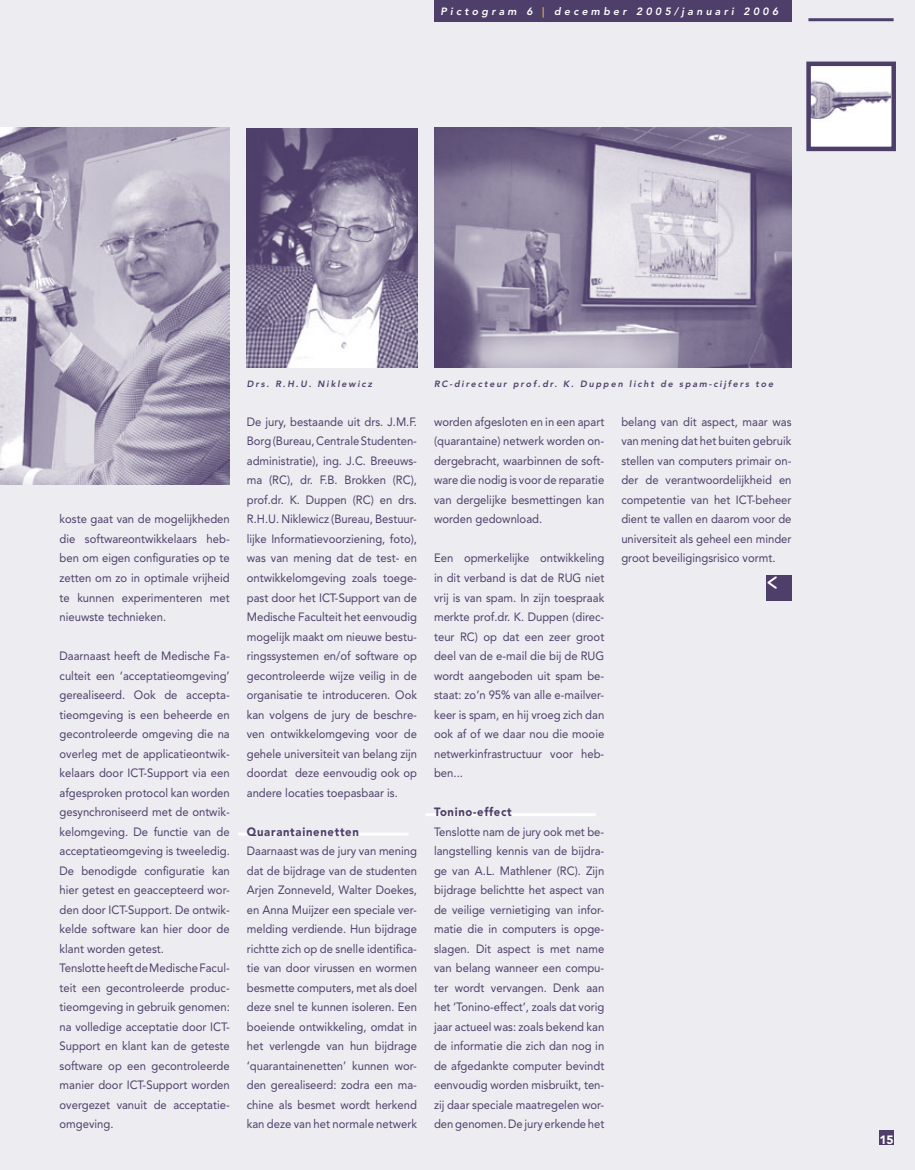
<style>
.page{position:relative;width:915px;height:1170px;background:#fff}
.page>*{position:absolute;margin:0;border:0;box-sizing:border-box;transform-origin:0 0}
.t1{font:18px "OCRA Alternate";color:#fff;scale:.94 1}
.t2{font:12px/19.5px "Avenir";color:#4e3f6a;text-align:justify;scale:.94 1}
.t3{font:900 12px "Avenir";letter-spacing:.06em;color:#4e3f6a;scale:.94 1}
.t4{font:900 12px "Avenir";color:#fff}
.t5{font:italic 800 10.5px "Avenir";letter-spacing:.31em;color:#fff}
.t6{font:italic 800 9px "Avenir";letter-spacing:.2em;color:#4e3f6a}
.s1{font-style:normal;color:#dca653}
</style>
<div class="page">
<div style="left:0;top:0;width:914px;height:1169px;background:#edecf0"></div>
<div style="left:808px;top:64px;width:85px;height:85px;background:#fff"></div>
<img style="left:811px;top:80px;width:79px;height:39px">
<div style="left:806px;top:62px;width:89px;height:89px;border:4px solid #4e3f6a"></div>
<hr style="left:238px;top:832px;width:170px;height:3px;background:#fff">
<hr style="left:425px;top:813px;width:170px;height:3px;background:#fff">
<img style="left:0;top:127px;width:230px;height:357px">
<img style="left:434px;top:128px;width:357px;height:239px">
<img style="left:247px;top:128px;width:170px;height:239px">
<div style="left:765px;top:575px;width:26px;height:25px;background:#4e3f6a"></div>
<hr style="left:808px;top:18px;width:85px;height:3px;background:#4e3f6a">
<div style="left:434px;top:0;width:357px;height:21px;background:#4e3f6a"></div>
<div style="left:878px;top:1129px;width:15px;height:15px;background:#4e3f6a"></div>
<p class="t5" style="left:440px;top:5px;width:339px">Pictogram 6 <span class="s1">|</span> december 2005/januari 2006</p>
<p class="t2" style="left:60px;top:509px;width:182px">koste gaat van de mogelijkheden die softwareontwikkelaars heb&shy;ben om eigen configuraties op te zetten om zo in optimale vrijheid te kunnen experimenteren met nieuwste technieken.</p>
<p class="t2" style="left:60px;top:646px;width:182px;text-align:left">Daarnaast heeft de Medische Fa&shy;culteit een ‘acceptatieomgeving’ gerealiseerd. Ook de accepta&shy;tieomgeving is een beheerde en gecontroleerde omgeving die na overleg met de applicatieontwik&shy;kelaars door ICT-Support via een afgesproken protocol kan worden gesynchroniseerd met de ontwik&shy;kelomgeving. De functie van de acceptatieomgeving is tweeledig.<br>De benodigde configuratie kan hier getest en geaccepteerd wor&shy;den door ICT-Support. De ontwik&shy;kelde software kan hier door de klant worden getest.<br>Tenslotte heeft de Medische Facul&shy;teit een gecontroleerde produc&shy;tieomgeving in gebruik genomen: na volledige acceptatie door ICT-<br>Support en klant kan de geteste software op een gecontroleerde manier door ICT-Support worden overgezet vanuit de acceptatie&shy;omgeving.</p>
<p class="t6" style="left:247px;top:378px;width:127px">Drs. R.H.U. Niklewicz</p>
<p class="t6" style="left:434px;top:378px;width:340px">RC-directeur prof.dr. K. Duppen licht de spam-cijfers toe</p>
<p class="t2" style="left:621px;top:412px;width:182px">belang van dit aspect, maar was van mening dat het buiten gebruik stellen van computers primair on&shy;der de verantwoordelijkheid en competentie van het ICT-beheer dient te vallen en daarom voor de universiteit als geheel een minder groot beveiligingsrisico vormt.</p>
<h1 class="t1" style="left:765px;top:575px;width:14px">&lt;</h1>
<p class="t2" style="left:434px;top:412px;width:182px">worden afgesloten en in een apart (quarantaine) netwerk worden on&shy;dergebracht, waarbinnen de soft&shy;ware die nodig is voor de reparatie van dergelijke besmettingen kan worden gedownload.</p>
<p class="t2" style="left:434px;top:548px;width:182px">Een opmerkelijke ontwikkeling in dit verband is dat de RUG niet vrij is van spam. In zijn toespraak merkte prof.dr. K. Duppen (direc&shy;teur RC) op dat een zeer groot deel van de e-mail die bij de RUG wordt aangeboden uit spam be&shy;staat: zo’n 95% van alle e-mailver&shy;keer is spam, en hij vroeg zich dan ook af of we daar nou die mooie netwerkinfrastructuur voor heb&shy;ben...</p>
<p class="t3" style="left:434px;top:804px;width:84px">Tonino-effect</p>
<p class="t2" style="left:434px;top:821px;width:182px">Tenslotte nam de jury ook met be&shy;langstelling kennis van de bijdra&shy;ge van A.L. Mathlener (RC). Zijn bijdrage belichtte het aspect van de veilige vernietiging van infor&shy;matie die in computers is opge&shy;slagen. Dit aspect is met name van belang wanneer een compu&shy;ter wordt vervangen. Denk aan het ‘Tonino-effect’, zoals dat vorig jaar actueel was: zoals bekend kan de informatie die zich dan nog in de afgedankte computer bevindt eenvoudig worden misbruikt, ten&shy;zij daar speciale maatregelen wor&shy;den genomen. De jury erkende het</p>
<p class="t2" style="left:247px;top:412px;width:182px">De jury, bestaande uit drs. J.M.F.<br>Borg (Bureau, Centrale Studenten&shy;administratie), ing. J.C. Breeuws&shy;ma (RC), dr. F.B. Brokken (RC), prof.dr. K. Duppen (RC) en drs.<br>R.H.U. Niklewicz (Bureau, Bestuur&shy;lijke Informatievoorziening, foto), was van mening dat de test- en ontwikkelomgeving zoals toege&shy;past door het ICT-Support van de Medische Faculteit het eenvoudig mogelijk maakt om nieuwe bestu&shy;ringssystemen en/of software op gecontroleerde wijze veilig in de organisatie te introduceren. Ook kan volgens de jury de beschre&shy;ven ontwikkelomgeving voor de gehele universiteit van belang zijn doordat deze eenvoudig ook op andere locaties toepasbaar is.</p>
<p class="t3" style="left:247px;top:824px;width:121px">Quarantainenetten</p>
<p class="t2" style="left:247px;top:841px;width:182px">Daarnaast was de jury van mening dat de bijdrage van de studenten Arjen Zonneveld, Walter Doekes, en Anna Muijzer een speciale ver&shy;melding verdiende. Hun bijdrage richtte zich op de snelle identifica&shy;tie van door virussen en wormen besmette computers, met als doel deze snel te kunnen isoleren. Een boeiende ontwikkeling, omdat in het verlengde van hun bijdrage ‘quarantainenetten’ kunnen wor&shy;den gerealiseerd: zodra een ma&shy;chine als besmet wordt herkend kan deze van het normale netwerk</p>
<p class="t4" style="left:879px;top:1132px;width:16px">15</p>
</div>
